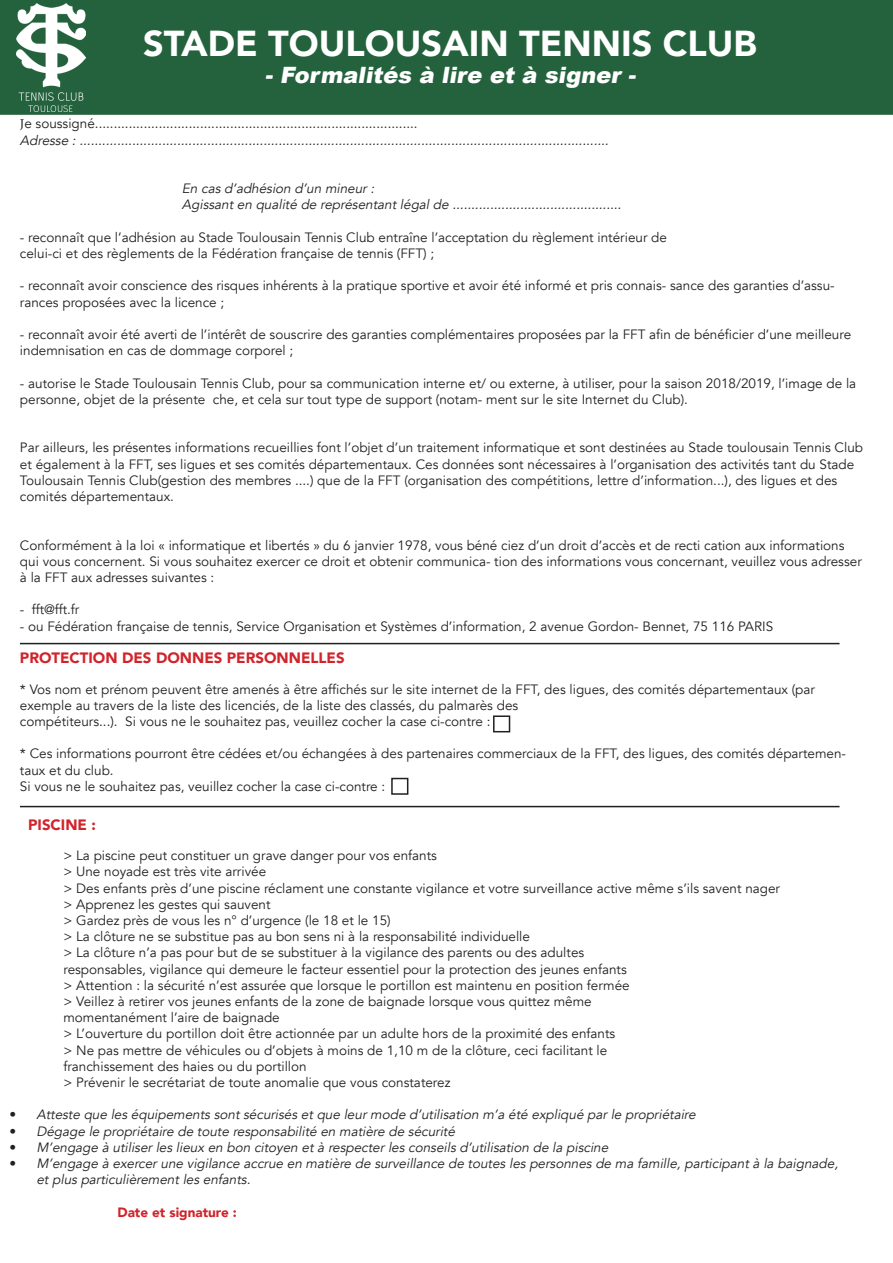
<style>
.page{position:relative;width:893px;height:1263px;background:#fff}
.page>*{position:absolute;margin:0;border:0;box-sizing:border-box;transform-origin:0 0}
.t1{font:900 36px "Avenir";color:#fff}
.t2{font:italic 900 22.5px "Arial";color:#fff}
.t3{font:900 15px "Avenir";color:#d1232a}
.t4{font:13.5px/16.2px "Avenir";color:#231f20}
.t5{font:italic 13.5px/16.2px "Avenir";color:#231f20}
.t6{font:900 13.5px "Avenir";color:#d1232a}
.s1{font-family:"Minion Pro";font-style:normal}
.s2{font-style:normal}
</style>
<div class="page">
<div style="left:1px;top:1px;width:891px;height:113px;background:#24623d"></div>
<img style="left:16px;top:3px;width:69px;height:109px">
<div style="left:0;top:0;width:893px;height:115px;border:2px solid #24623d"></div>
<div style="left:391px;top:778px;width:17px;height:17px;border:2px solid #231f20"></div>
<div style="left:493px;top:715px;width:17px;height:17px;border:2px solid #231f20"></div>
<hr style="left:20px;top:643px;width:819px;height:1px;background:#231f20">
<hr style="left:20px;top:806px;width:819px;height:1px;background:#231f20">
<h1 class="t1" style="left:143px;top:13px;width:615px">STADE TOULOUSAIN TENNIS CLUB</h1>
<h2 class="t2" style="left:265px;top:59px;width:377px">- Formalités à lire et à signer -</h2>
<p class="t5" style="left:20px;top:116px;width:593px"><span class="s1">J</span><span class="s2">e soussigné......................................................................................<br></span>Adresse : .............................................................................................................................................</p>
<p class="t5" style="left:182px;top:181px;width:444px">En cas d’adhésion d’un mineur :<br>Agissant en qualité de représentant légal de .............................................</p>
<p class="t4" style="left:20px;top:229px;width:649px">- reconnaît que l’adhésion au Stade Toulousain Tennis Club entraîne l’acceptation du règlement intérieur de celui-ci et des règlements de la Fédération française de tennis (FFT) ;</p>
<p class="t4" style="left:20px;top:278px;width:816px">- reconnaît avoir conscience des risques inhérents à la pratique sportive et avoir été informé et pris connais- sance des garanties d’assu&shy;rances proposées avec la licence ;</p>
<p class="t4" style="left:20px;top:326px;width:833px">- reconnaît avoir été averti de l’intérêt de souscrire des garanties complémentaires proposées par la FFT afin de bénéficier d’une meilleure indemnisation en cas de dommage corporel ;</p>
<p class="t4" style="left:20px;top:375px;width:838px">- autorise le Stade Toulousain Tennis Club, pour sa communication interne et/ ou externe, à utiliser, pour la saison 2018/2019, l’image de la personne, objet de la présente che, et cela sur tout type de support (notam- ment sur le site Internet du Club).</p>
<p class="t4" style="left:20px;top:440px;width:845px">Par ailleurs, les présentes informations recueillies font l’objet d’un traitement informatique et sont destinées au Stade toulousain Tennis Club et également à la FFT, ses ligues et ses comités départementaux. Ces données sont nécessaires à l’organisation des activités tant du Stade Toulousain Tennis Club(gestion des membres ....) que de la FFT (organisation des compétitions, lettre d’information...), des ligues et des comités départementaux.</p>
<p class="t4" style="left:20px;top:537px;width:843px">Conformément à la loi « informatique et libertés » du 6 janvier 1978, vous béné ciez d’un droit d’accès et de recti cation aux informations qui vous concernent. Si vous souhaitez exercer ce droit et obtenir communica- tion des informations vous concernant, veuillez vous adresser à la FFT aux adresses suivantes :</p>
<p class="t4" style="left:20px;top:602px;width:61px">- fft@fft.fr</p>
<p class="t4" style="left:20px;top:618px;width:755px">- ou Fédération française de tennis, Service Organisation et Systèmes d’information, 2 avenue Gordon- Bennet, 75 116 PARIS</p>
<p class="t3" style="left:20px;top:645px;width:326px">PROTECTION DES DONNES PERSONNELLES</p>
<p class="t4" style="left:20px;top:681px;width:797px">* Vos nom et prénom peuvent être amenés à être affichés sur le site internet de la FFT, des ligues, des comités départementaux (par exemple au travers de la liste des licenciés, de la liste des classés, du palmarès des<br>compétiteurs...). Si vous ne le souhaitez pas, veuillez cocher la case ci-contre :</p>
<p class="t4" style="left:20px;top:746px;width:828px">* Ces informations pourront être cédées et/ou échangées à des partenaires commerciaux de la FFT, des ligues, des comités départemen&shy;taux et du club.<br>Si vous ne le souhaitez pas, veuillez cocher la case ci-contre :</p>
<p class="t3" style="left:28px;top:811px;width:69px">PISCINE :</p>
<p class="t4" style="left:63px;top:848px;width:718px">&gt; La piscine peut constituer un grave danger pour vos enfants<br>&gt; Une noyade est très vite arrivée<br>&gt; Des enfants près d’une piscine réclament une constante vigilance et votre surveillance active même s’ils savent nager &gt; Apprenez les gestes qui sauvent<br>&gt; Gardez près de vous les n° d’urgence (le 18 et le 15)<br>&gt; La clôture ne se substitue pas au bon sens ni à la responsabilité individuelle<br>&gt; La clôture n’a pas pour but de se substituer à la vigilance des parents ou des adultes<br>responsables, vigilance qui demeure le facteur essentiel pour la protection des jeunes enfants<br>&gt; Attention : la sécurité n’est assurée que lorsque le portillon est maintenu en position fermée<br>&gt; Veillez à retirer vos jeunes enfants de la zone de baignade lorsque vous quittez même<br>momentanément l’aire de baignade<br>&gt; L’ouverture du portillon doit être actionnée par un adulte hors de la proximité des enfants<br>&gt; Ne pas mettre de véhicules ou d’objets à moins de 1,10 m de la clôture, ceci facilitant le<br>franchissement des haies ou du portillon<br>&gt; Prévenir le secrétariat de toute anomalie que vous constaterez</p>
<p class="t5" style="left:9px;top:1107px;width:691px"><span class="s2">•</span> Atteste que les équipements sont sécurisés et que leur mode d’utilisation m’a été expliqué par le propriétaire</p>
<p class="t5" style="left:9px;top:1123px;width:450px"><span class="s2">•</span> Dégage le propriétaire de toute responsabilité en matière de sécurité</p>
<p class="t5" style="left:9px;top:1139px;width:603px"><span class="s2">•</span> M’engage à utiliser les lieux en bon citoyen et à respecter les conseils d’utilisation de la piscine</p>
<p class="t5" style="left:36px;top:1155px;width:806px;text-indent:-27px"><span class="s2">•</span> M’engage à exercer une vigilance accrue en matière de surveillance de toutes les personnes de ma famille, participant à la baignade, et plus particulièrement les enfants.</p>
<p class="t6" style="left:117px;top:1200px;width:121px">Date et signature :</p>
</div>
